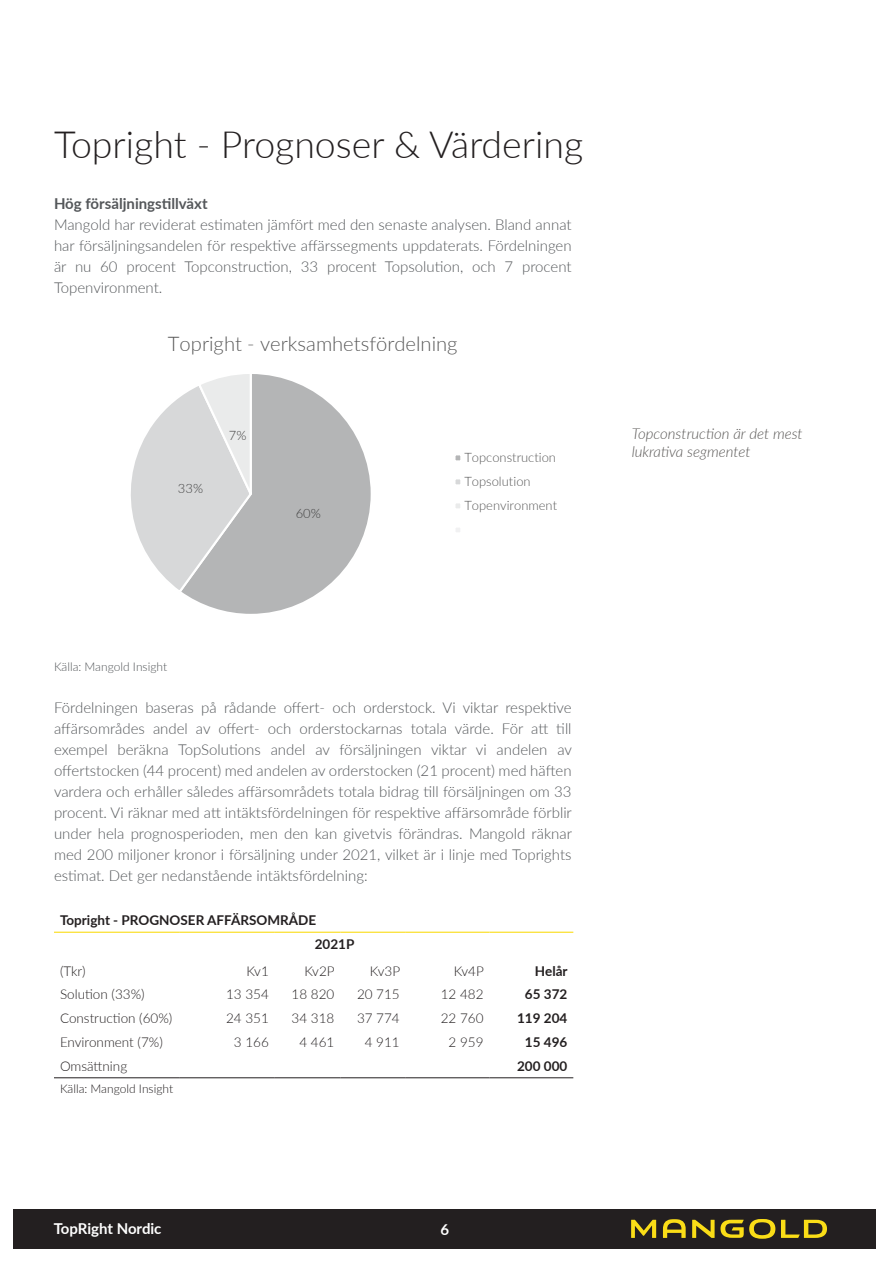
<style>
.page{position:relative;width:893px;height:1263px;background:#fff}
.page>*{position:absolute;margin:0;border:0;box-sizing:border-box;transform-origin:0 0}
.t1{font:300 37.5px "Lato";color:#231f20}
.t2{font:300 20.25px "Lato";color:#595959}
.brödtext_analys{font:300 15px/21px "Lato";color:#54575a;text-align:justify}
.Sidotext_analys{font:italic 300 15px/18px "Lato";color:#595755}
.brödtext_analys-2{font:700 15px "Lato";color:#54575a}
.t3{font:700 15px "Lato";letter-spacing:-.005em;color:#fff}
.t4{font:300 13.5px "Lato";color:#231f20}
.t5{font:700 13.5px "Lato";color:#231f20}
.t6{font:300 12.9px/24px "Lato";color:#595959}
.t7{font:300 12.9px "Lato";color:#404040}
.brödtext_analys-3{font:300 12px "Lato";color:#54575a}
.t8{font:300 12px "Lato";color:#231f20}
</style>
<div class="page">
<div style="left:14px;top:1209px;width:862px;height:40px;background:#231f20"></div>
<svg style="left:631px;top:1220px;width:25px;height:18px"></svg>
<svg style="left:663px;top:1219px;width:23px;height:19px"></svg>
<svg style="left:692px;top:1219px;width:83px;height:20px"></svg>
<svg style="left:781px;top:1220px;width:46px;height:18px"></svg>
<hr style="left:54px;top:1077px;width:125px;height:1px;background:#231f20">
<hr style="left:179px;top:1077px;width:96px;height:1px;background:#231f20">
<hr style="left:275px;top:1077px;width:65px;height:1px;background:#231f20">
<hr style="left:340px;top:1077px;width:66px;height:1px;background:#231f20">
<hr style="left:406px;top:1077px;width:84px;height:1px;background:#231f20">
<hr style="left:490px;top:1077px;width:83px;height:1px;background:#231f20">
<hr style="left:54px;top:932px;width:125px;height:1px;background:#fadd17">
<hr style="left:179px;top:932px;width:96px;height:1px;background:#fadd17">
<hr style="left:275px;top:932px;width:65px;height:1px;background:#fadd17">
<hr style="left:340px;top:932px;width:66px;height:1px;background:#fadd17">
<hr style="left:406px;top:932px;width:84px;height:1px;background:#fadd17">
<hr style="left:490px;top:932px;width:83px;height:1px;background:#fadd17">
<svg style="left:186px;top:374px;width:185px;height:240px"></svg>
<svg style="left:131px;top:374px;width:122px;height:221px"></svg>
<div style="left:454px;top:454px;width:7px;height:7px;background:#b4b5b6"></div>
<div style="left:453px;top:453px;width:9px;height:9px;border:2px solid #fff"></div>
<div style="left:454px;top:478px;width:7px;height:7px;background:#d7d8d9"></div>
<div style="left:453px;top:477px;width:9px;height:9px;border:2px solid #fff"></div>
<div style="left:454px;top:502px;width:7px;height:7px;background:#eaebeb"></div>
<div style="left:453px;top:501px;width:9px;height:9px;border:2px solid #fff"></div>
<div style="left:454px;top:526px;width:7px;height:7px;background:#f1f1f2"></div>
<div style="left:453px;top:525px;width:9px;height:9px;border:2px solid #fff"></div>
<p class="t1" style="left:54px;top:118px;width:531px">Topright - Prognoser &amp; Värdering</p>
<p class="brödtext_analys-2" style="left:54px;top:192px;width:155px">Hög försäljningstillväxt</p>
<p class="brödtext_analys" style="left:54px;top:213px;width:519px">Mangold har reviderat estimaten jämfört med den senaste analysen. Bland annat har försäljningsandelen för respektive affärssegments uppdaterats. Fördelningen är nu 60 procent Topconstruction, 33 procent Topsolution, och 7 procent Topenvironment.</p>
<p class="t2" style="left:168px;top:329px;width:291px">Topright - verksamhetsfördelning</p>
<p class="t7" style="left:178px;top:480px;width:27px">33%</p>
<p class="t7" style="left:229px;top:426px;width:19px">7%</p>
<p class="t7" style="left:296px;top:504px;width:27px">60%</p>
<p class="t6" style="left:464px;top:445px;width:94px">Topconstruction<br>Topsolution<br>Topenvironment</p>
<p class="Sidotext_analys" style="left:632px;top:424px;width:172px">Topconstruction är det mest lukrativa segmentet</p>
<p class="brödtext_analys-3" style="left:54px;top:658px;width:115px">Källa: Mangold Insight</p>
<p class="brödtext_analys" style="left:54px;top:697px;width:519px">Fördelningen baseras på rådande offert- och orderstock. Vi viktar respektive affärsområdes andel av offert- och orderstockarnas totala värde. För att till exempel beräkna TopSolutions andel av försäljningen viktar vi andelen av offertstocken (44 procent) med andelen av orderstocken (21 procent) med häften vardera och erhåller således affärsområdets totala bidrag till försäljningen om 33 procent. Vi räknar med att intäktsfördelningen för respektive affärsområde förblir under hela prognosperioden, men den kan givetvis förändras. Mangold räknar med 200 miljoner kronor i försäljning under 2021, vilket är i linje med Toprights estimat. Det ger nedanstående intäktsfördelning:</p>
<p class="t5" style="left:60px;top:910px;width:258px">Topright - PROGNOSER AFFÄRSOMRÅDE</p>
<p class="t5" style="left:315px;top:934px;width:41px">2021P</p>
<p class="t4" style="left:60px;top:961px;width:27px">(Tkr)</p>
<p class="t4" style="left:246px;top:961px;width:24px">Kv1</p>
<p class="t4" style="left:304px;top:961px;width:32px">Kv2P</p>
<p class="t4" style="left:370px;top:961px;width:32px">Kv3P</p>
<p class="t4" style="left:454px;top:961px;width:32px">Kv4P</p>
<p class="t5" style="left:535px;top:961px;width:34px">Helår</p>
<p class="t4" style="left:60px;top:985px;width:86px">Solution (33%)</p>
<p class="t4" style="left:226px;top:985px;width:44px">13 354</p>
<p class="t4" style="left:291px;top:985px;width:44px">18 820</p>
<p class="t4" style="left:357px;top:985px;width:44px">20 715</p>
<p class="t4" style="left:441px;top:985px;width:44px">12 482</p>
<p class="t5" style="left:525px;top:984px;width:44px">65 372</p>
<p class="t4" style="left:60px;top:1009px;width:114px">Construction (60%)</p>
<p class="t4" style="left:226px;top:1009px;width:44px">24 351</p>
<p class="t4" style="left:291px;top:1009px;width:44px">34 318</p>
<p class="t4" style="left:357px;top:1009px;width:44px">37 774</p>
<p class="t4" style="left:441px;top:1009px;width:44px">22 760</p>
<p class="t5" style="left:517px;top:1008px;width:52px">119 204</p>
<p class="t4" style="left:60px;top:1033px;width:104px">Environment (7%)</p>
<p class="t4" style="left:234px;top:1033px;width:36px">3 166</p>
<p class="t4" style="left:299px;top:1033px;width:36px">4 461</p>
<p class="t4" style="left:365px;top:1033px;width:36px">4 911</p>
<p class="t4" style="left:449px;top:1033px;width:36px">2 959</p>
<p class="t5" style="left:525px;top:1032px;width:44px">15 496</p>
<p class="t4" style="left:60px;top:1056px;width:69px">Omsättning</p>
<p class="t5" style="left:517px;top:1056px;width:52px">200 000</p>
<p class="t8" style="left:60px;top:1081px;width:115px">Källa: Mangold Insight</p>
<p class="t3" style="left:54px;top:1217px;width:109px">TopRight Nordic</p>
<p class="t3" style="left:441px;top:1218px;width:10px">6</p>
</div>
